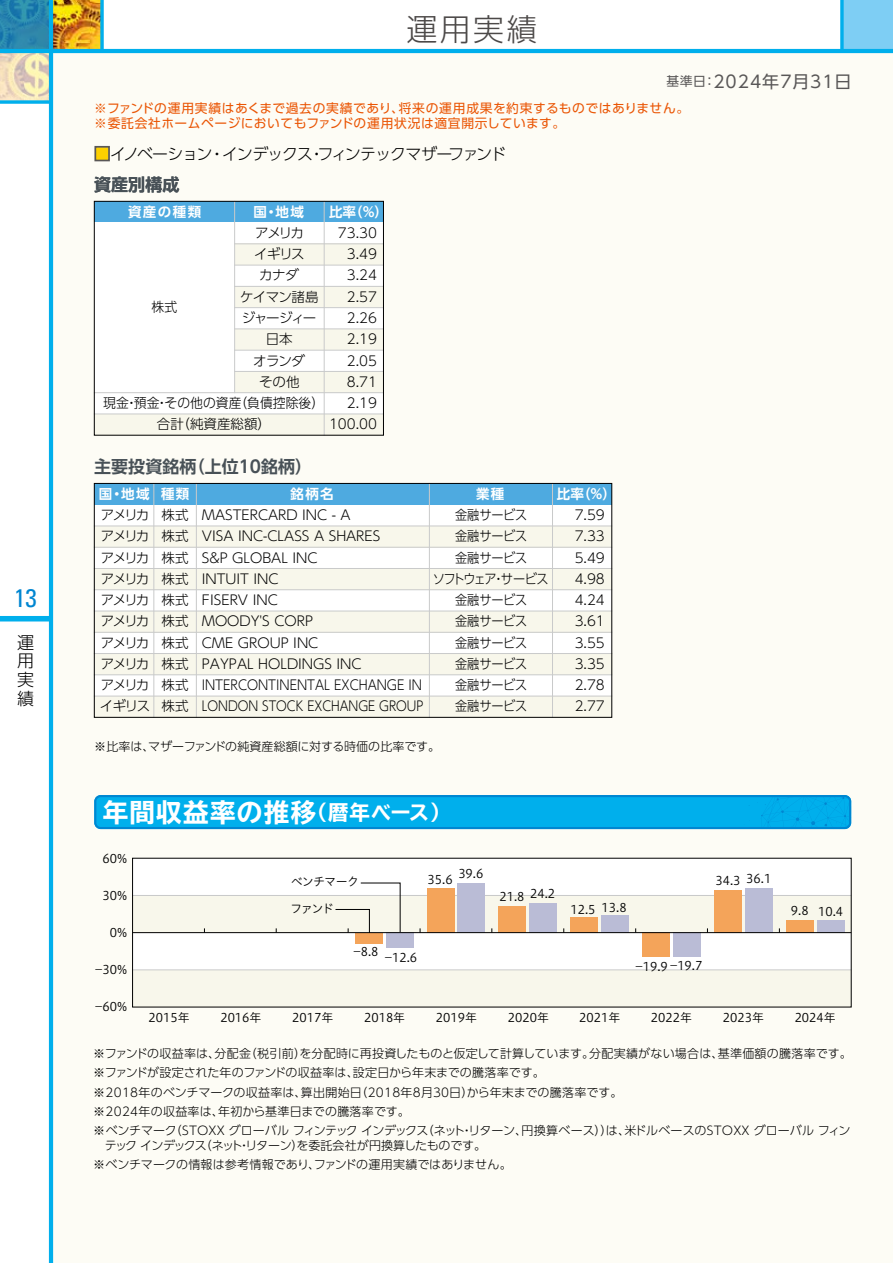
<style>
.page{position:relative;width:893px;height:1263px;background:#fff}
.page>*{position:absolute;margin:0;border:0;box-sizing:border-box;transform-origin:0 0}
.t1{font:300 30.9px "UD Shin Go Pro";color:#4c4948}
.t2{font:700 expanded 25.5px "TBUD Go Std";letter-spacing:.05em;color:#fff}
.t3{font:condensed 25.5px "Univers";color:#0086d1}
.t4{font:700 16.95px "UD Shin Go Pro De";color:#485157}
.t5{font:16.95px "UD Shin Go Pro";letter-spacing:.06em;color:#595757}
.t6{font:300 16.95px/18.8px "UD Shin Go Pro";color:#000;text-align:justify}
.t7{font:300 15.9px "UD Shin Go Pro";letter-spacing:-.065em;color:#000}
.t8{font:300 13.5px/21.3px "UD Shin Go Pro";color:#000;text-align:justify}
.t9{font:300 13.5px/21.3px "UD Shin Go Pro";color:#000;text-align:center;scale:.9 1}
.t10{font:300 13.5px/21.3px "UD Shin Go Pro";letter-spacing:-.05em;color:#000;text-align:center}
.t11{font:700 13.5px "UD Shin Go Pro De";letter-spacing:.1em;color:#fff}
.t12{font:300 13.5px/21.3px "UD Shin Go Pro";color:#000;text-align:center;scale:.95 1}
.t13{font:12.75px/14.9px "UD Shin Go Pro";letter-spacing:.045em;color:#ea5504}
.t14{font:300 12px/19.2px "UD Shin Go Pro";letter-spacing:.005em;color:#000}
.t15{font:12px "Hiragino UD Sans Std W3";color:#000}
.s1{font-size:12.75px}
.s2{color:#fdd000}
.s3{font-size:20.4px}
</style>
<div class="page">
<img style="left:53px;top:0;width:47px;height:49px">
<svg style="left:0;top:0;width:49px;height:49px;background:#2784ac"></svg>
<svg style="left:0;top:53px;width:49px;height:47px;background:#ebdcba"></svg>
<div style="left:842px;top:0;width:51px;height:51px;background:#7ecef4"></div>
<div style="left:0;top:616px;width:51px;height:5px;background:#00afec"></div>
<div style="left:51px;top:51px;width:842px;height:1212px;background:#fdfcf5"></div>
<hr style="left:49px;top:0;width:4px;height:1263px;background:#00afec">
<hr style="left:0;top:49px;width:893px;height:4px;background:#00afec">
<svg style="left:0;top:100px;width:49px;height:4px"></svg>
<svg style="left:100px;top:0;width:4px;height:49px"></svg>
<svg style="left:840px;top:0;width:4px;height:49px"></svg>
<svg style="left:94px;top:795px;width:757px;height:34px;background:#00a9e8"></svg>
<div style="left:133px;top:970px;width:718px;height:37px;background:#f8f7eb"></div>
<div style="left:133px;top:858px;width:718px;height:37px;background:#fff"></div>
<div style="left:133px;top:933px;width:718px;height:37px;background:#fff"></div>
<div style="left:133px;top:895px;width:718px;height:38px;background:#f8f7eb"></div>
<hr style="left:133px;top:895px;width:718px;height:1px;background:#c9caca">
<hr style="left:133px;top:969px;width:718px;height:1px;background:#c9caca">
<div style="left:94px;top:201px;width:289px;height:22px;background:#4eaae0"></div>
<div style="left:94px;top:223px;width:289px;height:212px;background:#fff"></div>
<div style="left:235px;top:244px;width:148px;height:21px;background:#f8f7eb"></div>
<div style="left:235px;top:286px;width:148px;height:22px;background:#f8f7eb"></div>
<hr style="left:235px;top:286px;width:148px;height:1px;background:#c9caca">
<hr style="left:235px;top:265px;width:148px;height:1px;background:#c9caca">
<hr style="left:235px;top:243px;width:148px;height:1px;background:#c9caca">
<hr style="left:235px;top:307px;width:148px;height:1px;background:#c9caca">
<div style="left:235px;top:329px;width:148px;height:21px;background:#f8f7eb"></div>
<div style="left:235px;top:371px;width:148px;height:22px;background:#f8f7eb"></div>
<div style="left:94px;top:414px;width:289px;height:21px;background:#f8f7eb"></div>
<hr style="left:235px;top:328px;width:148px;height:1px;background:#c9caca">
<hr style="left:235px;top:350px;width:148px;height:1px;background:#c9caca">
<hr style="left:235px;top:371px;width:148px;height:1px;background:#c9caca">
<hr style="left:94px;top:414px;width:289px;height:1px;background:#c9caca">
<hr style="left:94px;top:392px;width:289px;height:1px;background:#c9caca">
<hr style="left:234px;top:201px;width:1px;height:192px;background:#c9caca">
<hr style="left:324px;top:201px;width:1px;height:234px;background:#c9caca">
<div style="left:94px;top:201px;width:290px;height:234px;border:1px solid #000"></div>
<div style="left:94px;top:505px;width:518px;height:212px;background:#fff"></div>
<div style="left:95px;top:653px;width:517px;height:22px;background:#f8f7eb"></div>
<div style="left:94px;top:483px;width:518px;height:22px;background:#4eaae0"></div>
<div style="left:94px;top:526px;width:518px;height:21px;background:#f8f7eb"></div>
<div style="left:94px;top:568px;width:518px;height:22px;background:#f8f7eb"></div>
<div style="left:94px;top:611px;width:518px;height:21px;background:#f8f7eb"></div>
<hr style="left:94px;top:526px;width:518px;height:1px;background:#c9caca">
<hr style="left:94px;top:547px;width:518px;height:1px;background:#c9caca">
<hr style="left:94px;top:568px;width:518px;height:1px;background:#c9caca">
<hr style="left:94px;top:589px;width:518px;height:1px;background:#c9caca">
<hr style="left:94px;top:611px;width:518px;height:1px;background:#c9caca">
<hr style="left:94px;top:632px;width:518px;height:1px;background:#c9caca">
<hr style="left:94px;top:674px;width:518px;height:1px;background:#c9caca">
<div style="left:94px;top:696px;width:518px;height:21px;background:#f8f7eb"></div>
<hr style="left:94px;top:696px;width:518px;height:1px;background:#c9caca">
<hr style="left:94px;top:653px;width:518px;height:1px;background:#c9caca">
<hr style="left:153px;top:483px;width:1px;height:234px;background:#c9caca">
<hr style="left:552px;top:483px;width:1px;height:234px;background:#c9caca">
<hr style="left:429px;top:483px;width:1px;height:234px;background:#c9caca">
<hr style="left:196px;top:483px;width:1px;height:234px;background:#c9caca">
<div style="left:94px;top:146px;width:16px;height:15px;border:2px solid #595757"></div>
<div style="left:94px;top:483px;width:518px;height:234px;border:1px solid #000"></div>
<div style="left:786px;top:920px;width:28px;height:13px;background:#f4a45a"></div>
<div style="left:817px;top:920px;width:27px;height:13px;background:#babcd6"></div>
<svg style="left:335px;top:882px;width:66px;height:52px"></svg>
<div style="left:714px;top:890px;width:28px;height:43px;background:#f4a45a"></div>
<div style="left:642px;top:933px;width:28px;height:24px;background:#f4a45a"></div>
<div style="left:570px;top:917px;width:28px;height:16px;background:#f4a45a"></div>
<div style="left:499px;top:906px;width:27px;height:27px;background:#f4a45a"></div>
<div style="left:427px;top:888px;width:27px;height:45px;background:#f4a45a"></div>
<div style="left:355px;top:933px;width:27px;height:10px;background:#f4a45a"></div>
<div style="left:745px;top:888px;width:27px;height:45px;background:#babcd6"></div>
<div style="left:673px;top:933px;width:28px;height:24px;background:#babcd6"></div>
<div style="left:601px;top:915px;width:28px;height:18px;background:#babcd6"></div>
<div style="left:529px;top:903px;width:28px;height:30px;background:#babcd6"></div>
<div style="left:458px;top:883px;width:27px;height:50px;background:#babcd6"></div>
<div style="left:386px;top:933px;width:27px;height:15px;background:#babcd6"></div>
<hr style="left:133px;top:932px;width:718px;height:1px;background:#000">
<h2 class="t3" style="left:14px;top:582px;width:24px">13</h2>
<h3 class="t6" style="left:17px;top:632px;width:18px">運用実績</h3>
<h1 class="t1" style="left:407px;top:4px;width:132px">運用実績</h1>
<h3 class="t5" style="left:666px;top:68px;width:187px"><span class="s1">基準日：</span>2024年7月31日</h3>
<p class="t13" style="left:94px;top:101px;width:597px">※ファンドの運用実績はあくまで過去の実績であり、将来の運用成果を約束するものではありません。※委託会社ホームページにおいてもファンドの運用状況は適宜開示しています。</p>
<h3 class="t7" style="left:94px;top:141px;width:414px"><span class="s2">■</span>イノベーション・インデックス・フィンテックマザーファンド</h3>
<h3 class="t4" style="left:94px;top:171px;width:87px">資産別構成</h3>
<p class="t11" style="left:128px;top:201px;width:75px">資産の種類</p>
<p class="t11" style="left:253px;top:201px;width:52px">国・地域</p>
<p class="t11" style="left:329px;top:201px;width:60px">比率（%）</p>
<p class="t12" style="left:152px;top:295px;width:28px">株式</p>
<p class="t10" style="left:240px;top:222px;width:80px">アメリカ<br>イギリス<br>カナダ<br>ケイマン諸島ジャージィー日本<br>オランダ<br>その他</p>
<p class="t12" style="left:103px;top:391px;width:234px">現金・預金・その他の資産（負債控除後）合計（純資産総額）</p>
<h3 class="t4" style="left:94px;top:453px;width:219px">主要投資銘柄（上位10銘柄）</h3>
<p class="t8" style="left:329px;top:222px;width:50px;text-align:right">73.30<br>3.49<br>3.24<br>2.57<br>2.26<br>2.19<br>2.05<br>8.71<br>2.19<br>100.00</p>
<p class="t11" style="left:99px;top:483px;width:92px">国・地域 種類</p>
<p class="t11" style="left:557px;top:483px;width:60px">比率（%）</p>
<p class="t8" style="left:100px;top:504px;width:52px">アメリカアメリカアメリカアメリカアメリカアメリカアメリカアメリカアメリカイギリス</p>
<p class="t11" style="left:291px;top:483px;width:45px">銘柄名</p>
<p class="t11" style="left:476px;top:483px;width:30px">業種</p>
<p class="t9" style="left:433px;top:504px;width:130px">金融サービス<br>金融サービス<br>金融サービス<br>ソフトウェア・サービス金融サービス<br>金融サービス<br>金融サービス<br>金融サービス<br>金融サービス<br>金融サービス</p>
<p class="t8" style="left:162px;top:504px;width:28px">株式株式株式株式株式株式株式株式株式株式</p>
<p class="t8" style="left:202px;top:504px;width:223px;text-align:left">MASTERCARD INC - A<br>VISA INC-CLASS A SHARES<br>S&amp;P GLOBAL INC<br>INTUIT INC<br>FISERV INC<br>MOODY'S CORP<br>CME GROUP INC<br>PAYPAL HOLDINGS INC<br>INTERCONTINENTAL EXCHANGE IN<br>LONDON STOCK EXCHANGE GROUP</p>
<p class="t8" style="left:575px;top:504px;width:32px">7.59<br>7.33<br>5.49<br>4.98<br>4.24<br>3.61<br>3.55<br>3.35<br>2.78<br>2.77</p>
<p class="t14" style="left:94px;top:736px;width:347px">※比率は、マザーファンドの純資産総額に対する時価の比率です。</p>
<h2 class="t2" style="left:103px;top:798px;width:349px">年間収益率の推移<span class="s3">（暦年ベース）</span></h2>
<p class="t15" style="left:103px;top:849px;width:26px">60%</p>
<p class="t15" style="left:103px;top:886px;width:26px">30%</p>
<p class="t15" style="left:110px;top:923px;width:19px">0%</p>
<p class="t15" style="left:95px;top:960px;width:34px">-30%</p>
<p class="t15" style="left:95px;top:998px;width:34px">-60%</p>
<p class="t15" style="left:291px;top:873px;width:70px">ベンチマーク</p>
<p class="t15" style="left:290px;top:899px;width:45px">ファンド</p>
<p class="t15" style="left:458px;top:865px;width:27px">39.6</p>
<p class="t15" style="left:428px;top:871px;width:27px">35.6</p>
<p class="t15" style="left:354px;top:943px;width:27px">-8.8</p>
<p class="t15" style="left:385px;top:948px;width:34px">-12.6</p>
<p class="t15" style="left:530px;top:885px;width:27px">24.2</p>
<p class="t15" style="left:499px;top:888px;width:27px">21.8</p>
<p class="t15" style="left:570px;top:899px;width:58px">12.5 13.8</p>
<p class="t15" style="left:635px;top:957px;width:68px">-19.9 -19.7</p>
<p class="t15" style="left:149px;top:1009px;width:43px">2015年</p>
<p class="t15" style="left:220px;top:1009px;width:43px">2016年</p>
<p class="t15" style="left:292px;top:1009px;width:43px">2017年</p>
<p class="t15" style="left:364px;top:1009px;width:43px">2018年</p>
<p class="t15" style="left:436px;top:1009px;width:43px">2019年</p>
<p class="t15" style="left:508px;top:1009px;width:43px">2020年</p>
<p class="t15" style="left:579px;top:1009px;width:43px">2021年</p>
<p class="t15" style="left:651px;top:1009px;width:43px">2022年</p>
<p class="t15" style="left:715px;top:871px;width:57px">34.3 36.1</p>
<p class="t15" style="left:723px;top:1009px;width:43px">2023年</p>
<p class="t15" style="left:791px;top:902px;width:54px">9.8 10.4</p>
<p class="t15" style="left:795px;top:1009px;width:43px">2024年</p>
<p class="t14" style="left:93px;top:1043px;width:760px">※ファンドの収益率は、分配金（税引前）を分配時に再投資したものと仮定して計算しています。分配実績がない場合は、基準価額の騰落率です。※ファンドが設定された年のファンドの収益率は、設定日から年末までの騰落率です。<br>※2018年のベンチマークの収益率は、算出開始日（2018年8月30日）から年末までの騰落率です。<br>※2024年の収益率は、年初から基準日までの騰落率です。<br>※ベンチマーク（ＳＴＯＸＸ グローバル フィンテック インデックス（ネット・リターン、円換算ベース））は、米ドルベースのＳＴＯＸＸ グローバル フィン</p>
<p class="t14" style="left:93px;top:1135px;width:420px;text-indent:12px">テック インデックス（ネット・リターン）を委託会社が円換算したものです。<br>※ベンチマークの情報は参考情報であり、ファンドの運用実績ではありません。</p>
</div>
